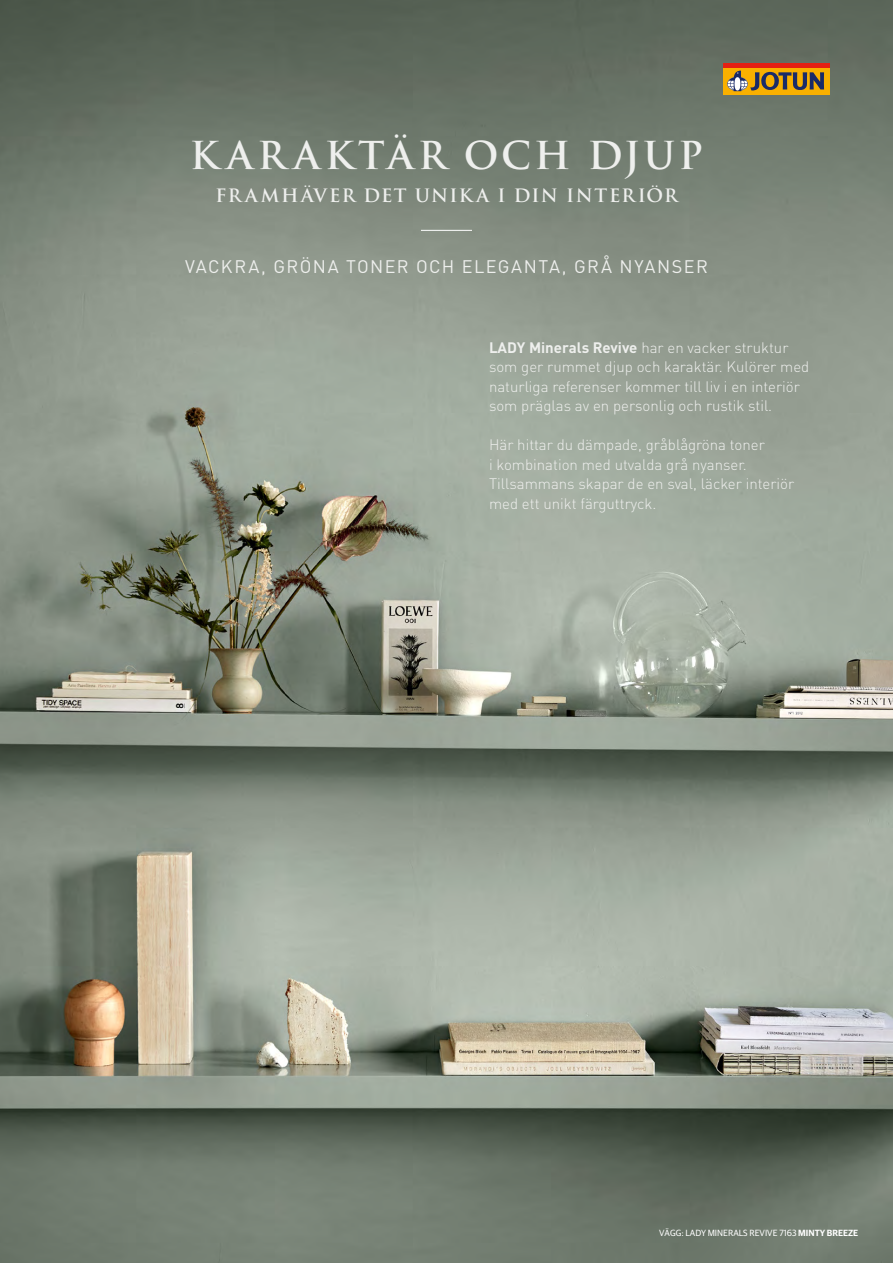
<style>
.page{position:relative;width:893px;height:1263px;background:#fff}
.page>*{position:absolute;margin:0;border:0;box-sizing:border-box;transform-origin:0 0}
.t1{font:700 37.5px "Trajan Pro";letter-spacing:.11em;color:#eeefed}
.t2{font:18px "DIN";letter-spacing:.075em;color:#eeefed}
.t3{font:700 18px "Trajan Pro";letter-spacing:.07em;color:#eeefed}
.t4{font:300 15px/19.5px "DIN";color:#eeefed}
._2018_fargehenvisnin{font:9px "Guardian Sans";color:#fff}
.s1{font-weight:700}
.s2{font-weight:600}
</style>
<div class="page">
<img style="left:0;top:0;width:893px;height:1263px">
<hr style="left:421px;top:230px;width:51px;height:1px;background:#fff">
<div style="left:723px;top:68px;width:106px;height:27px;background:#f9b000"></div>
<hr style="left:723px;top:64px;width:106px;height:4px;background:#e41f13">
<svg style="left:727px;top:71px;width:97px;height:20px"></svg>
<p class="t1" style="left:190px;top:132px;width:515px">KARAKTÄR OCH DJUP</p>
<p class="t3" style="left:215px;top:184px;width:464px">FR AMHÄVER DET UNIK A I DIN INTERIÖR</p>
<p class="t2" style="left:185px;top:255px;width:524px">VACKRA, GRÖNA TONER OCH ELEGANTA, GRÅ NYANSER</p>
<p class="t4" style="left:489px;top:337px;width:322px"><span class="s1">LADY Minerals Revive</span> har en vacker struktur som ger rummet djup och karaktär. Kulörer med naturliga referenser kommer till liv i en interiör som präglas av en personlig och rustik stil.</p>
<p class="t4" style="left:489px;top:435px;width:307px">Här hittar du dämpade, gråblågröna toner<br>i kombination med utvalda grå nyanser.<br>Tillsammans skapar de en sval, läcker interiör med ett unikt färguttryck.</p>
<p class="_2018_fargehenvisnin" style="left:659px;top:1228px;width:201px">VÄGG: LADY MINERALS REVIVE 7163 <span class="s2">MINTY BREEZE</span></p>
</div>
